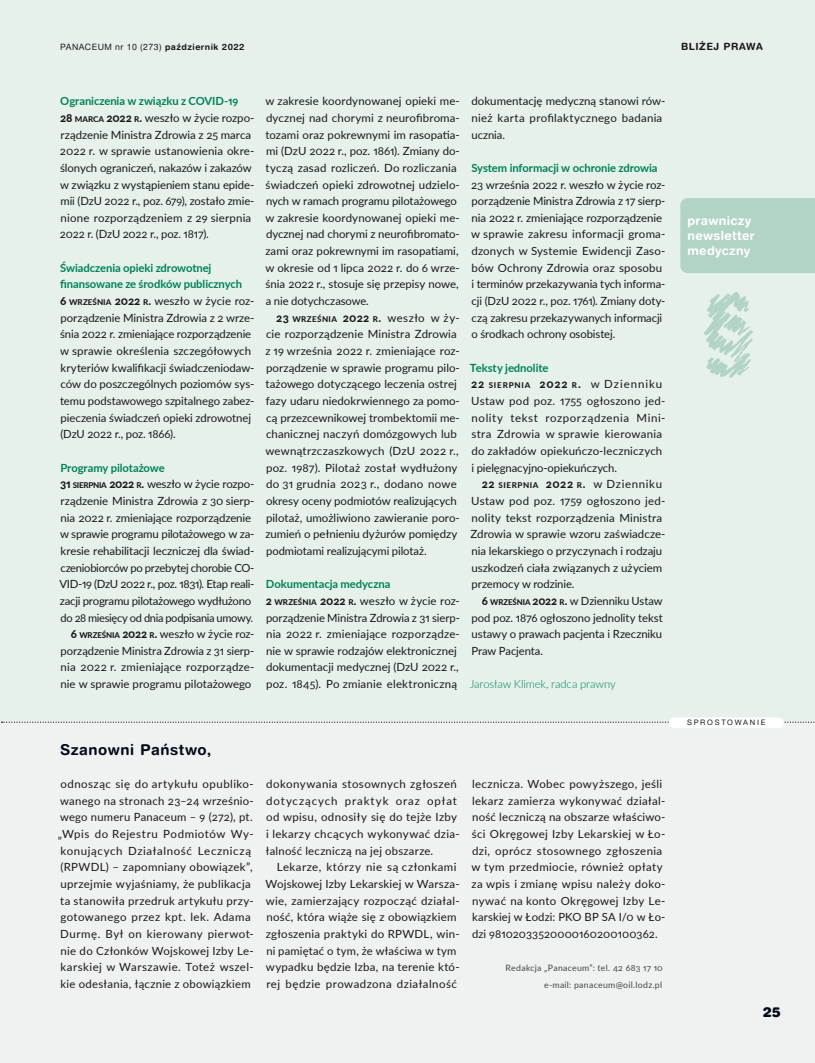
<style>
.page{position:relative;width:815px;height:1063px;background:#fff}
.page>*{position:absolute;margin:0;border:0;box-sizing:border-box;transform-origin:0 0}
.t1{font:93.75px "Switzer Rnd EFN Scribbled";color:#b1d4c7}
.P_tytuł_4{font:700 15px "Switzer Rnd EFN";letter-spacing:.035em;color:#000a1a}
.t2{font:13.75px "Switzer Rnd EFN Black";color:#000a1a}
.P_tekst_na_plakietce{font:700 12.5px/15px "Switzer Rnd EFN";letter-spacing:.025em;color:#fff}
.P_tekst{font:11.25px/16.6px "Lato";letter-spacing:.015em;color:#1a1719}
.P_tekst_pierwszy_aka{font:11.25px/16.6px "Lato";letter-spacing:-.005em;color:#1a1719}
.P_tekst_pierwszy_aka-2{font:11.25px/16.6px "Lato";letter-spacing:.025em;color:#1a1719}
.P_śródtytuł_1{font:700 11.25px/16.6px "Lato";letter-spacing:-.01em;color:#008256}
.P_tekst-2{font:11.25px/16.6px "Lato";letter-spacing:.035em;color:#1a1719}
.P_autor_artykułu_2{font:300 11.25px "Lato";letter-spacing:-.01em;color:#008256}
.t3{font:700 10px "Switzer Rnd EFN";letter-spacing:.05em;color:#1a1719}
.P_autor_z_żałobnej_k{font:8.75px/16.6px "Lato";letter-spacing:.03em;color:#464648;text-align:right}
.t4{font:8.75px "Switzer Rnd EFN";letter-spacing:.05em;color:#1a1719}
.P_ogłoszenia__komuni{font:7.5px "Switzer Rnd EFN";letter-spacing:.23em;color:#1a1719}
.s1{font-weight:700}
.s2{font-weight:800}
.s3{font-weight:800;font-size:7.88px}
</style>
<div class="page">
<div style="left:1px;top:0;width:814px;height:721px;background:#e6f1ec"></div>
<div style="left:680px;top:198px;width:135px;height:75px;background:#b1d4c7"></div>
<div style="left:1px;top:722px;width:814px;height:341px;background:#f0f1f1"></div>
<svg style="left:2px;top:722px;width:813px;height:1px"></svg>
<div style="left:669px;top:717px;width:115px;height:11px;background:#fff;border-radius:5px"></div>
<p class="t4" style="left:60px;top:41px;width:186px">PANACEUM nr 10 (273) <span class="s1">październik 2022</span></p>
<p class="t3" style="left:681px;top:40px;width:83px">BLIŻEJ PRAWA</p>
<p class="P_śródtytuł_1" style="left:60px;top:92px;width:179px">Ograniczenia w związku z COVID-19</p>
<p class="P_tekst_pierwszy_aka" style="left:60px;top:109px;width:196px"><span class="s2">28</span> <span class="s3">MARCA</span> <span class="s2">2022</span> <span class="s3">R</span><span class="s2">.</span> weszło w życie rozpo&shy;rządzenie Ministra Zdrowia z 25 marca 2022 r. w sprawie ustanowienia okre&shy;ślonych ograniczeń, nakazów i zakazów w związku z wystąpieniem stanu epide&shy;mii (DzU 2022 r., poz. 679), zostało zmie&shy;nione rozporządzeniem z 29 sierpnia 2022 r. (DzU 2022 r., poz. 1817).</p>
<p class="P_śródtytuł_1" style="left:60px;top:259px;width:183px">Świadczenia opieki zdrowotnej finansowane ze środków publicznych</p>
<p class="P_tekst_pierwszy_aka" style="left:60px;top:292px;width:196px"><span class="s2">6</span> <span class="s3">WRZEŚNIA</span> <span class="s2">2022</span> <span class="s3">R</span><span class="s2">.</span> weszło w życie roz&shy;porządzenie Ministra Zdrowia z 2 wrze&shy;śnia 2022 r. zmieniające rozporządzenie w sprawie określenia szczegółowych kryteriów kwalifikacji świadczeniodaw&shy;ców do poszczególnych poziomów sys&shy;temu podstawowego szpitalnego zabez&shy;pieczenia świadczeń opieki zdrowotnej (DzU 2022 r., poz. 1866).</p>
<p class="P_śródtytuł_1" style="left:60px;top:459px;width:106px">Programy pilotażowe</p>
<p class="P_tekst_pierwszy_aka" style="left:59px;top:475px;width:196px"><span class="s2">31</span> <span class="s3">SIERPNIA</span> <span class="s2">2022</span> <span class="s3">R</span><span class="s2">.</span> weszło w życie rozpo&shy;rządzenie Ministra Zdrowia z 30 sierp&shy;nia 2022 r. zmieniające rozporządzenie w sprawie programu pilotażowego w za&shy;kresie rehabilitacji leczniczej dla świad&shy;czeniobiorców po przebytej chorobie CO-VID-19 (DzU 2022 r., poz. 1831). Etap reali&shy;zacji programu pilotażowego wydłużono do 28 miesięcy od dnia podpisania umowy.</p>
<p class="P_tekst" style="left:61px;top:625px;width:195px;text-align:justify;text-indent:10px"><span class="s2">6</span> <span class="s3">WRZEŚNIA</span> <span class="s2">2022</span> <span class="s3">R</span><span class="s2">.</span> weszło w życie roz&shy;porządzenie Ministra Zdrowia z 31 sierp&shy;nia 2022 r. zmieniające rozporządze&shy;nie w sprawie programu pilotażowego</p>
<p class="P_tekst" style="left:265px;top:92px;width:196px">w zakresie koordynowanej opieki me&shy;dycznej nad chorymi z neurofibroma&shy;tozami oraz pokrewnymi im rasopatia&shy;mi (DzU 2022 r., poz. 1861). Zmiany do&shy;tyczą zasad rozliczeń. Do rozliczania świadczeń opieki zdrowotnej udzielo&shy;nych w ramach programu pilotażowego w zakresie koordynowanej opieki me&shy;dycznej nad chorymi z neurofibromato&shy;zami oraz pokrewnymi im rasopatiami, w okresie od 1 lipca 2022 r. do 6 wrze&shy;śnia 2022 r., stosuje się przepisy nowe, a nie dotychczasowe.</p>
<p class="P_tekst" style="left:265px;top:309px;width:196px;text-indent:11px"><span class="s2">23</span> <span class="s3">WRZEŚNIA</span> <span class="s2">2022</span> <span class="s3">R</span><span class="s2">.</span> weszło w ży&shy;cie rozporządzenie Ministra Zdrowia z 19 września 2022 r. zmieniające roz&shy;porządzenie w sprawie programu pilo&shy;tażowego dotyczącego leczenia ostrej fazy udaru niedokrwiennego za pomo&shy;cą przezcewnikowej trombektomii me&shy;chanicznej naczyń domózgowych lub wewnątrzczaszkowych (DzU 2022 r., poz. 1987). Pilotaż został wydłużony do 31 grudnia 2023 r., dodano nowe okresy oceny podmiotów realizujących pilotaż, umożliwiono zawieranie poro&shy;zumień o pełnieniu dyżurów pomiędzy podmiotami realizującymi pilotaż.</p>
<p class="P_śródtytuł_1" style="left:266px;top:575px;width:126px">Dokumentacja medyczna</p>
<p class="P_tekst_pierwszy_aka" style="left:266px;top:592px;width:196px"><span class="s2">2</span> <span class="s3">WRZEŚNIA</span> <span class="s2">2022</span> <span class="s3">R</span><span class="s2">.</span> weszło w życie roz&shy;porządzenie Ministra Zdrowia z 31 sierp&shy;nia 2022 r. zmieniające rozporządze&shy;nie w sprawie rodzajów elektronicznej dokumentacji medycznej (DzU 2022 r., poz. 1845). Po zmianie elektroniczną</p>
<p class="P_tekst_pierwszy_aka" style="left:472px;top:92px;width:195px">dokumentację medyczną stanowi rów&shy;nież karta profilaktycznego badania ucznia.</p>
<p class="P_śródtytuł_1" style="left:471px;top:159px;width:188px">System informacji w ochronie zdrowia</p>
<p class="P_tekst_pierwszy_aka" style="left:471px;top:176px;width:196px">23 września 2022 r. weszło w życie roz&shy;porządzenie Ministra Zdrowia z 17 sierp&shy;nia 2022 r. zmieniające rozporządzenie w sprawie zakresu informacji groma&shy;dzonych w Systemie Ewidencji Zaso&shy;bów Ochrony Zdrowia oraz sposobu i terminów przekazywania tych informa&shy;cji (DzU 2022 r., poz. 1761). Zmiany doty&shy;czą zakresu przekazywanych informacji o środkach ochrony osobistej.</p>
<p class="P_śródtytuł_1" style="left:470px;top:359px;width:80px">Teksty jednolite</p>
<p class="P_tekst_pierwszy_aka-2" style="left:471px;top:375px;width:196px"><span class="s2">22</span> <span class="s3">SIERPNIA</span> <span class="s2">2022</span> <span class="s3">R</span><span class="s2">.</span> w Dzienniku Ustaw pod poz. 1755 ogłoszono jed&shy;nolity tekst rozporządzenia Mini&shy;stra Zdrowia w sprawie kierowania do zakładów opiekuńczo-leczniczych i pielęgnacyjno-opiekuńczych.</p>
<p class="P_tekst" style="left:470px;top:475px;width:196px;text-indent:11px"><span class="s2">22</span> <span class="s3">SIERPNIA</span> <span class="s2">2022</span> <span class="s3">R</span><span class="s2">.</span> w Dzienniku Ustaw pod poz. 1759 ogłoszono jed&shy;nolity tekst rozporządzenia Ministra Zdrowia w sprawie wzoru zaświadcze&shy;nia lekarskiego o przyczynach i rodzaju uszkodzeń ciała związanych z użyciem przemocy w rodzinie.</p>
<p class="P_tekst" style="left:471px;top:592px;width:193px;text-align:justify;text-indent:11px"><span class="s2">6</span> <span class="s3">WRZEŚNIA</span> <span class="s2">2022</span> <span class="s3">R</span><span class="s2">.</span> w Dzienniku Ustaw pod poz. 1876 ogłoszono jednolity tekst ustawy o prawach pacjenta i Rzeczniku Praw Pacjenta.</p>
<p class="P_autor_artykułu_2" style="left:470px;top:676px;width:147px">Jarosław Klimek, radca prawny</p>
<p class="P_tytuł_4" style="left:60px;top:740px;width:153px">Szanowni Państwo,</p>
<p class="P_tekst" style="left:58px;top:775px;width:198px">odnosząc się do artykułu opubliko&shy;wanego na stronach 23‒24 wrześnio&shy;wego numeru Panaceum – 9 (272), pt. „Wpis do Rejestru Podmiotów Wy&shy;konujących Działalność Leczniczą (RPWDL) – zapomniany obowiązek”, uprzejmie wyjaśniamy, że publikacja ta stanowiła przedruk artykułu przy&shy;gotowanego przez kpt. lek. Adama Durmę. Był on kierowany pierwot&shy;nie do Członków Wojskowej Izby Le&shy;karskiej w Warszawie. Toteż wszel&shy;kie odesłania, łącznie z obowiązkiem</p>
<p class="P_tekst-2" style="left:266px;top:775px;width:195px">dokonywania stosownych zgłoszeń dotyczących praktyk oraz opłat od wpisu, odnosiły się do tejże Izby i lekarzy chcących wykonywać dzia&shy;łalność leczniczą na jej obszarze.</p>
<p class="P_tekst" style="left:266px;top:858px;width:196px;text-indent:11px">Lekarze, którzy nie są członkami Wojskowej Izby Lekarskiej w Warsza&shy;wie, zamierzający rozpocząć działal&shy;ność, która wiąże się z obowiązkiem zgłoszenia praktyki do RPWDL, win&shy;ni pamiętać o tym, że właściwa w tym wypadku będzie Izba, na terenie któ&shy;rej będzie prowadzona działalność</p>
<p class="P_tekst" style="left:471px;top:775px;width:195px">lecznicza. Wobec powyższego, jeśli lekarz zamierza wykonywać działal&shy;ność leczniczą na obszarze właściwo&shy;ści Okręgowej Izby Lekarskiej w Ło&shy;dzi, oprócz stosownego zgłoszenia w tym przedmiocie, również opłaty za wpis i zmianę wpisu należy doko&shy;nywać na konto Okręgowej Izby Le&shy;karskiej w Łodzi: PKO BP SA I/0 w Ło&shy;dzi 98102033520000160200100362.</p>
<p class="P_autor_z_żałobnej_k" style="left:506px;top:959px;width:159px">Redakcja „Panaceum”: tel. 42 683 17 10 e-mail: panaceum@oil.lodz.pl</p>
<p class="P_tekst_na_plakietce" style="left:687px;top:213px;width:69px">prawniczy newsletter medyczny</p>
<p class="t1" style="left:701px;top:288px;width:56px">§</p>
<p class="P_ogłoszenia__komuni" style="left:687px;top:718px;width:80px">SPROSTOWANIE</p>
<p class="t2" style="left:763px;top:1004px;width:20px">25</p>
</div>
